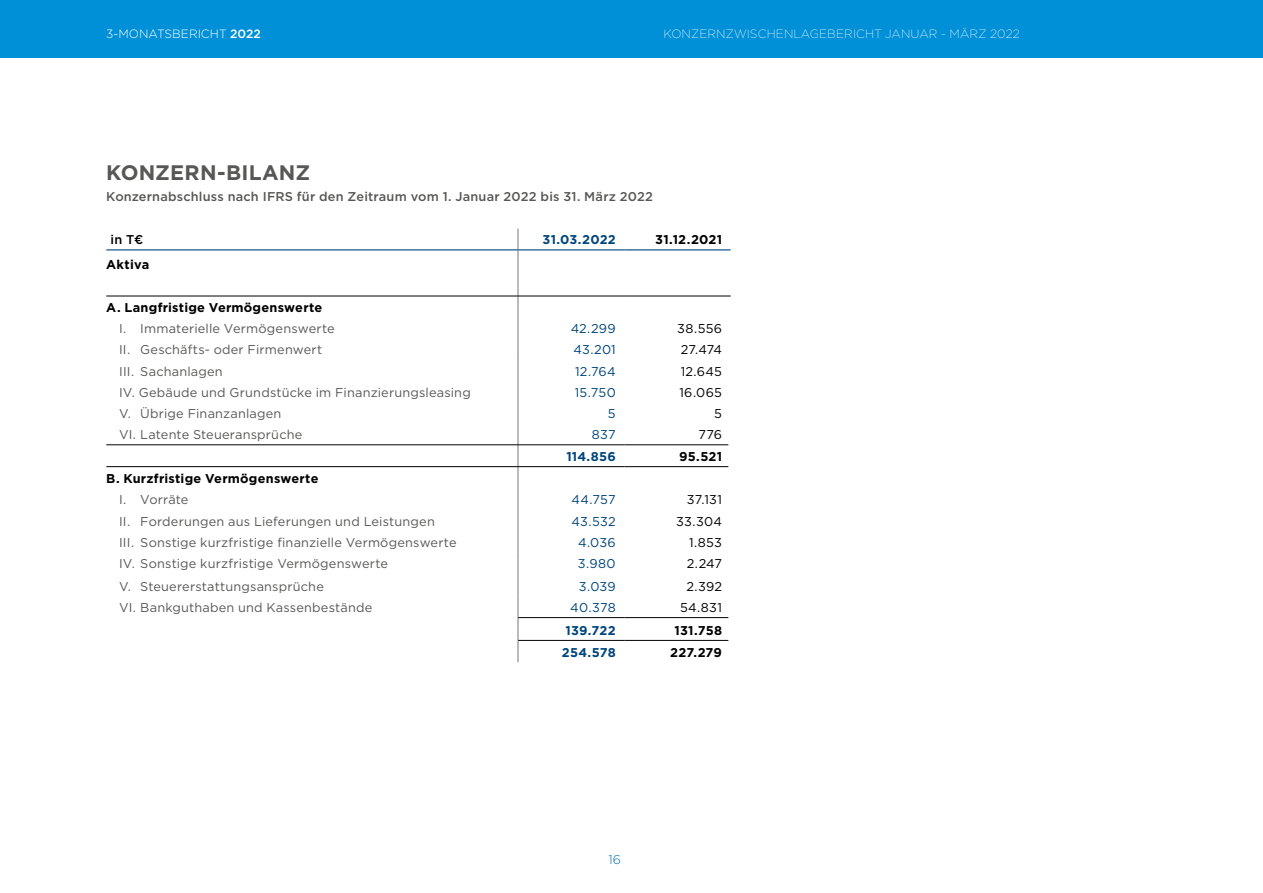
<style>
.page{position:relative;width:1263px;height:893px;background:#fff}
.page>*{position:absolute;margin:0;border:0;box-sizing:border-box;transform-origin:0 0}
.t1{font:700 21px "Gotham";letter-spacing:.005em;color:#575756}
.t2{font:12.75px "Gotham";letter-spacing:.015em;color:#575756}
.t3{font:700 12.75px "Gotham";letter-spacing:.015em;color:#000}
.t4{font:500 12.75px "Gotham";letter-spacing:.015em;color:#575756}
.t5{font:12.75px "Gotham";letter-spacing:.015em;color:#00457c}
.t6{font:12.75px "Gotham";letter-spacing:.02em;color:#000}
.t7{font:700 12.75px "Gotham";letter-spacing:.015em;color:#00457c}
.t8{font:500 12.75px "Gotham";color:#000}
.t9{font:300 12.75px "Gotham";color:#0069b4}
.t10{font:200 12px "Gotham";letter-spacing:.01em;color:#fff}
.t11{font:300 12px "Gotham";color:#fff}
.s1{font-weight:500}
</style>
<div class="page">
<svg style="left:518px;top:229px;width:1px;height:433px"></svg>
<hr style="left:106px;top:249px;width:412px;height:1px;background:#00457c">
<hr style="left:518px;top:249px;width:106px;height:1px;background:#00457c">
<hr style="left:624px;top:249px;width:107px;height:1px;background:#00457c">
<hr style="left:106px;top:296px;width:412px;height:1px;background:#000">
<hr style="left:518px;top:296px;width:106px;height:1px;background:#000">
<hr style="left:624px;top:296px;width:107px;height:1px;background:#000">
<hr style="left:106px;top:445px;width:412px;height:1px;background:#000">
<hr style="left:518px;top:445px;width:106px;height:1px;background:#000">
<hr style="left:624px;top:445px;width:104px;height:1px;background:#000">
<hr style="left:106px;top:466px;width:412px;height:1px;background:#000">
<hr style="left:518px;top:466px;width:106px;height:1px;background:#000">
<hr style="left:624px;top:466px;width:104px;height:1px;background:#000">
<hr style="left:518px;top:617px;width:106px;height:1px;background:#000">
<hr style="left:624px;top:617px;width:104px;height:1px;background:#000">
<hr style="left:518px;top:640px;width:106px;height:1px;background:#000">
<hr style="left:624px;top:640px;width:104px;height:1px;background:#000">
<div style="left:0;top:0;width:1263px;height:57px;background:#0090d7"></div>
<p class="t11" style="left:106px;top:26px;width:156px">3-MONATSBERICHT <span class="s1">2022</span></p>
<p class="t10" style="left:663px;top:26px;width:358px">KONZERNZWISCHENLAGEBERICHT JANUAR - MÄRZ 2022</p>
<h1 class="t1" style="left:106px;top:159px;width:205px">KONZERN-BILANZ</h1>
<p class="t4" style="left:106px;top:188px;width:548px">Konzernabschluss nach IFRS für den Zeitraum vom 1. Januar 2022 bis 31. März 2022</p>
<p class="t8" style="left:111px;top:232px;width:34px">in T€</p>
<p class="t7" style="left:542px;top:231px;width:75px">31.03.2022</p>
<p class="t3" style="left:655px;top:231px;width:68px">31.12.2021</p>
<p class="t3" style="left:106px;top:256px;width:45px">Aktiva</p>
<p class="t3" style="left:106px;top:299px;width:217px">A. Langfristige Vermögenswerte</p>
<p class="t2" style="left:119px;top:320px;width:217px">I. Immaterielle Vermögenswerte</p>
<p class="t5" style="left:571px;top:320px;width:47px">42.299</p>
<p class="t6" style="left:677px;top:320px;width:46px">38.556</p>
<p class="t2" style="left:119px;top:342px;width:205px">II. Geschäfts- oder Firmenwert</p>
<p class="t5" style="left:573px;top:342px;width:44px">43.201</p>
<p class="t6" style="left:681px;top:342px;width:43px">27.474</p>
<p class="t2" style="left:119px;top:363px;width:105px">III. Sachanlagen</p>
<p class="t5" style="left:575px;top:363px;width:42px">12.764</p>
<p class="t6" style="left:681px;top:363px;width:43px">12.645</p>
<p class="t2" style="left:119px;top:384px;width:353px">IV. Gebäude und Grundstücke im Finanzierungsleasing</p>
<p class="t5" style="left:575px;top:384px;width:43px">15.750</p>
<p class="t6" style="left:679px;top:384px;width:44px">16.065</p>
<p class="t2" style="left:119px;top:405px;width:164px">V. Übrige Finanzanlagen</p>
<p class="t5" style="left:608px;top:405px;width:9px">5</p>
<p class="t6" style="left:714px;top:405px;width:9px">5</p>
<p class="t2" style="left:119px;top:427px;width:185px">VI. Latente Steueransprüche</p>
<p class="t5" style="left:592px;top:427px;width:25px">837</p>
<p class="t6" style="left:698px;top:427px;width:25px">776</p>
<p class="t7" style="left:566px;top:448px;width:51px">114.856</p>
<p class="t3" style="left:679px;top:448px;width:44px">95.521</p>
<p class="t3" style="left:106px;top:470px;width:214px">B. Kurzfristige Vermögenswerte</p>
<p class="t2" style="left:119px;top:492px;width:71px">I. Vorräte</p>
<p class="t5" style="left:572px;top:492px;width:46px">44.757</p>
<p class="t6" style="left:687px;top:492px;width:37px">37.131</p>
<p class="t2" style="left:119px;top:513px;width:317px">II. Forderungen aus Lieferungen und Leistungen</p>
<p class="t5" style="left:571px;top:513px;width:46px">43.532</p>
<p class="t6" style="left:676px;top:513px;width:48px">33.304</p>
<p class="t2" style="left:119px;top:534px;width:339px">III. Sonstige kurzfristige finanzielle Vermögenswerte</p>
<p class="t5" style="left:578px;top:534px;width:39px">4.036</p>
<p class="t6" style="left:689px;top:534px;width:34px">1.853</p>
<p class="t2" style="left:119px;top:555px;width:271px">IV. Sonstige kurzfristige Vermögenswerte</p>
<p class="t5" style="left:578px;top:555px;width:39px">3.980</p>
<p class="t6" style="left:687px;top:555px;width:37px">2.247</p>
<p class="t2" style="left:119px;top:578px;width:206px">V. Steuererstattungsansprüche</p>
<p class="t5" style="left:579px;top:578px;width:38px">3.039</p>
<p class="t6" style="left:686px;top:578px;width:37px">2.392</p>
<p class="t2" style="left:119px;top:599px;width:255px">VI. Bankguthaben und Kassenbestände</p>
<p class="t5" style="left:570px;top:599px;width:47px">40.378</p>
<p class="t6" style="left:680px;top:599px;width:43px">54.831</p>
<p class="t7" style="left:565px;top:622px;width:52px">139.722</p>
<p class="t3" style="left:674px;top:622px;width:49px">131.758</p>
<p class="t7" style="left:562px;top:644px;width:55px">254.578</p>
<p class="t3" style="left:670px;top:644px;width:53px">227.279</p>
<p class="t9" style="left:608px;top:852px;width:14px">16</p>
</div>
